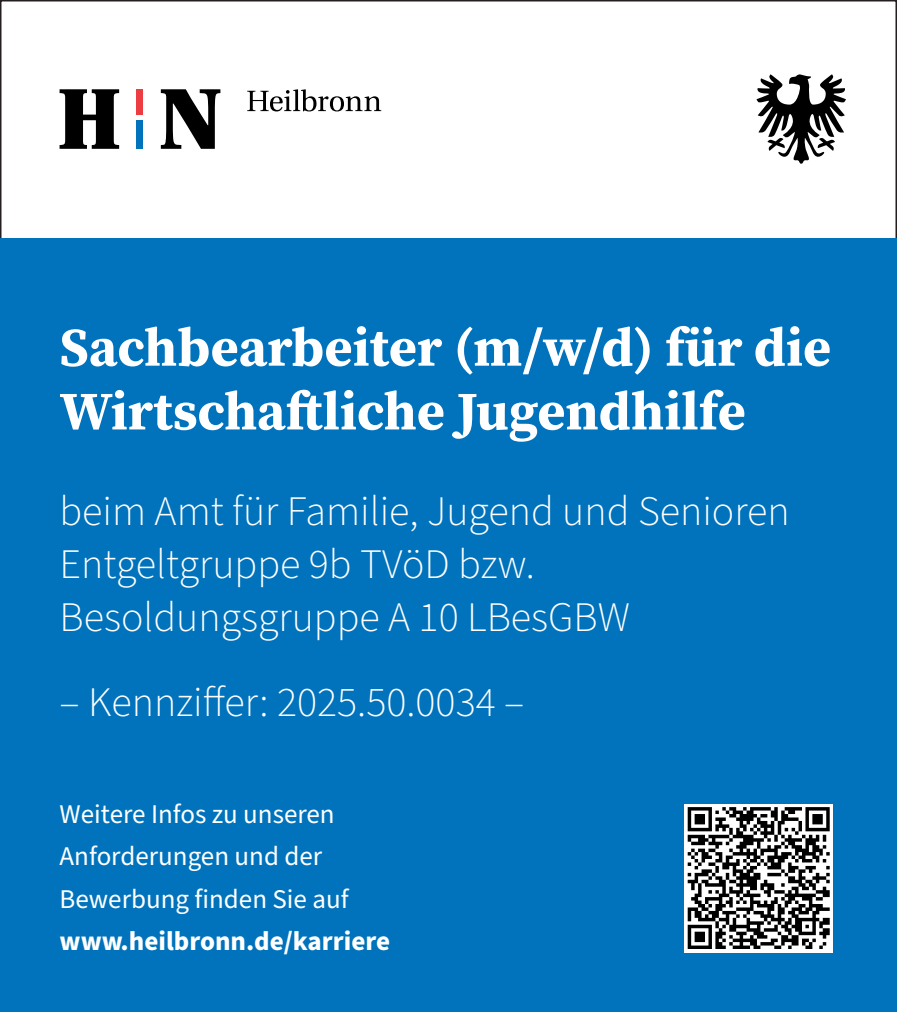
<style>
.page{position:relative;width:897px;height:1012px;background:#fff}
.page>*{position:absolute;margin:0;border:0;box-sizing:border-box;transform-origin:0 0}
.t1{font:700 54px/63.9px "Source Serif Pro";color:#fff}
.t2{font:300 42px/53.1px "Source Sans Pro";color:#fff}
.t3{font:27px/42.6px "Source Sans Pro";color:#fff}
.t4{font:700 27px "Source Sans Pro";color:#fff}
</style>
<div class="page">
<div style="left:0;top:238px;width:896px;height:774px;background:#0073bc"></div>
<div style="left:684px;top:804px;width:149px;height:148px;background:#fff"></div>
<svg style="left:687px;top:807px;width:142px;height:142px"></svg>
<svg style="left:60px;top:89px;width:59px;height:60px"></svg>
<svg style="left:161px;top:89px;width:59px;height:60px"></svg>
<svg style="left:247px;top:89px;width:134px;height:23px"></svg>
<div style="left:137px;top:89px;width:6px;height:26px;background:#ee3d42"></div>
<div style="left:137px;top:120px;width:6px;height:29px;background:#0073bc"></div>
<svg style="left:756px;top:74px;width:89px;height:90px"></svg>
<p class="t1" style="left:60px;top:315px;width:773px">Sachbearbeiter (m/w/d) für die<br>Wirtschaftliche Jugendhilfe</p>
<p class="t2" style="left:60px;top:486px;width:731px">beim Amt für Familie, Jugend und Senioren<br>Entgeltgruppe 9b TVöD bzw.<br>Besoldungsgruppe A 10 LBesGBW</p>
<p class="t2" style="left:60px;top:677px;width:466px">– Kennziffer: 2025.50.0034 –</p>
<p class="t3" style="left:60px;top:793px;width:290px">Weitere Infos zu unseren<br>Anforderungen und der<br>Bewerbung finden Sie auf</p>
<p class="t4" style="left:60px;top:923px;width:332px">www.heilbronn.de/karriere</p>
</div>
